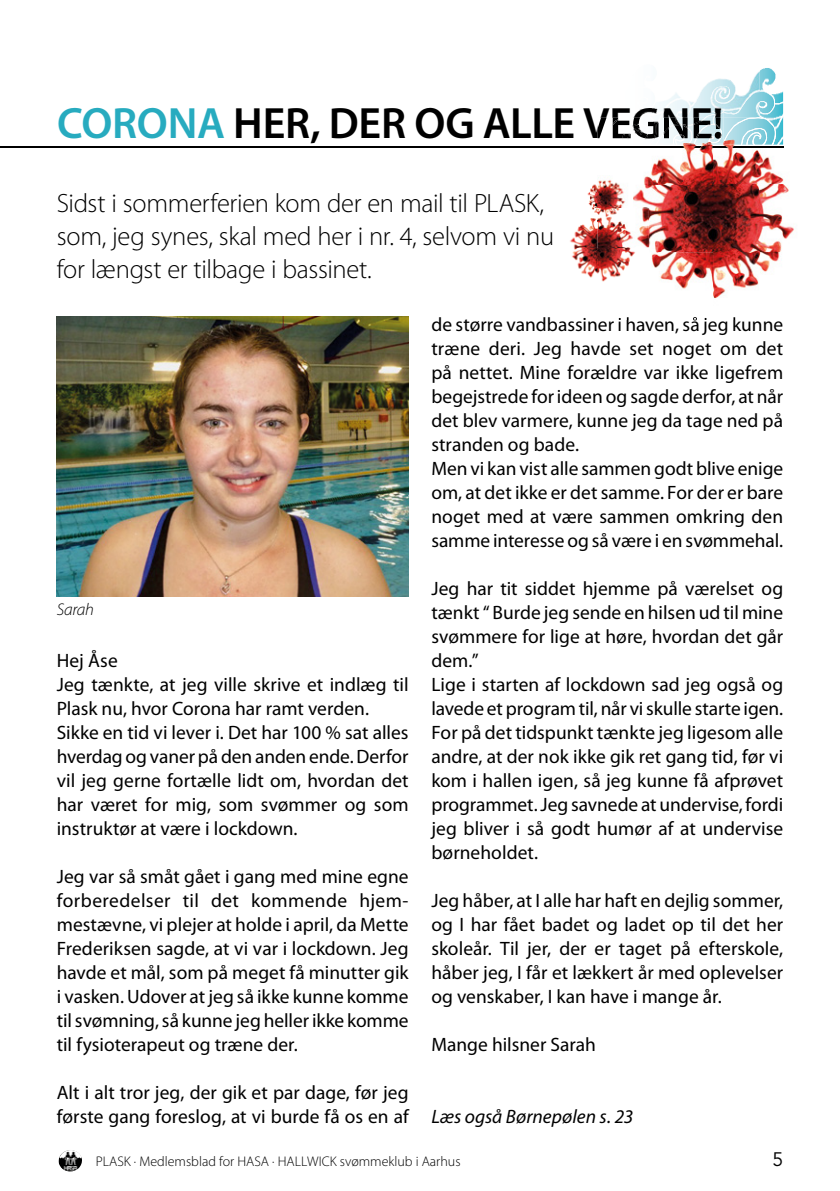
<style>
.page{position:relative;width:840px;height:1191px;background:#fff}
.page>*{position:absolute;margin:0;border:0;box-sizing:border-box;transform-origin:0 0}
.t1{font:600 44px "Myriad Pro";letter-spacing:-.005em;color:#000}
.t2{font:300 26.6px/33.2px "Myriad Pro";letter-spacing:-.015em;color:#000}
.t3{font:19.4px/24px "Myriad Pro";color:#000}
.t4{font:italic 19.4px "Myriad Pro";letter-spacing:.005em;color:#000}
.t5{font:19.4px "Avenir LT Std";color:#000}
.t6{font:italic 300 17px "Myriad Pro";letter-spacing:-.01em;color:#000}
.t7{font:300 14px "Myriad Pro";color:#000}
.s1{color:#27abbf}
</style>
<div class="page">
<img style="left:58px;top:1150px;width:14px;height:21px">
<hr style="left:0;top:147px;width:782px;height:1px;background:#000">
<img style="left:57px;top:317px;width:351px;height:280px">
<img style="left:597px;top:145px;width:115px;height:40px">
<img style="left:712px;top:118px;width:72px;height:67px">
<img style="left:633px;top:185px;width:161px;height:67px">
<img style="left:651px;top:252px;width:61px;height:37px">
<img style="left:712px;top:252px;width:68px;height:46px">
<img style="left:678px;top:118px;width:97px;height:27px">
<img style="left:597px;top:147px;width:185px;height:1px">
<img style="left:597px;top:118px;width:10px;height:21px">
<img style="left:612px;top:132px;width:10px;height:7px">
<img style="left:622px;top:130px;width:50px;height:14px">
<img style="left:612px;top:130px;width:7px;height:2px">
<img style="left:672px;top:130px;width:21px;height:14px">
<img style="left:693px;top:130px;width:15px;height:14px">
<img style="left:708px;top:130px;width:13px;height:14px">
<svg style="left:612px;top:96px;width:117px;height:34px"></svg>
<img style="left:618px;top:317px;width:118px;height:3px">
<img style="left:570px;top:208px;width:78px;height:74px">
<img style="left:579px;top:176px;width:53px;height:46px">
<img style="left:632px;top:93px;width:49px;height:23px">
<img style="left:759px;top:68px;width:23px;height:61px">
<img style="left:699px;top:75px;width:57px;height:28px">
<h1 class="t1" style="left:57px;top:99px;width:667px"><span class="s1">CORONA</span> HER, DER OG ALLE VEGNE!</h1>
<h2 class="t2" style="left:57px;top:187px;width:498px">Sidst i sommerferien kom der en mail til PLASK, som, jeg synes, skal med her i nr. 4, selvom vi nu for længst er tilbage i bassinet.</h2>
<p class="t6" style="left:57px;top:600px;width:39px">Sarah</p>
<p class="t3" style="left:57px;top:649px;width:353px">Hej Åse<br>Jeg tænkte, at jeg ville skrive et indlæg til Plask nu, hvor Corona har ramt verden.<br>Sikke en tid vi lever i. Det har 100 % sat alles hverdag og vaner på den anden ende. Derfor vil jeg gerne fortælle lidt om, hvordan det har været for mig, som svømmer og som instruktør at være i lockdown.</p>
<p class="t3" style="left:57px;top:865px;width:353px;text-align:justify">Jeg var så småt gået i gang med mine egne forberedelser til det kommende hjem&shy;mestævne, vi plejer at holde i april, da Mette Frederiksen sagde, at vi var i lockdown. Jeg havde et mål, som på meget få minutter gik i vasken. Udover at jeg så ikke kunne komme til svømning, så kunne jeg heller ikke komme til fysioterapeut og træne der.</p>
<p class="t3" style="left:57px;top:1081px;width:353px">Alt i alt tror jeg, der gik et par dage, før jeg første gang foreslog, at vi burde få os en af</p>
<p class="t3" style="left:431px;top:313px;width:353px">de større vandbassiner i haven, så jeg kunne træne deri. Jeg havde set noget om det på nettet. Mine forældre var ikke ligefrem begejstrede for ideen og sagde derfor, at når det blev varmere, kunne jeg da tage ned på stranden og bade.<br>Men vi kan vist alle sammen godt blive enige om, at det ikke er det samme. For der er bare noget med at være sammen omkring den samme interesse og så være i en svømmehal.</p>
<p class="t3" style="left:431px;top:577px;width:353px">Jeg har tit siddet hjemme på værelset og tænkt “ Burde jeg sende en hilsen ud til mine svømmere for lige at høre, hvordan det går dem.”<br>Lige i starten af lockdown sad jeg også og lavede et program til, når vi skulle starte igen.<br>For på det tidspunkt tænkte jeg ligesom alle andre, at der nok ikke gik ret gang tid, før vi kom i hallen igen, så jeg kunne få afprøvet programmet. Jeg savnede at undervise, fordi jeg bliver i så godt humør af at undervise børneholdet.</p>
<p class="t3" style="left:431px;top:889px;width:353px;text-align:justify">Jeg håber, at I alle har haft en dejlig sommer, og I har fået badet og ladet op til det her skoleår. Til jer, der er taget på efterskole, håber jeg, I får et lækkert år med oplevelser og venskaber, I kan have i mange år.</p>
<p class="t3" style="left:431px;top:1033px;width:166px">Mange hilsner Sarah</p>
<p class="t4" style="left:431px;top:1106px;width:203px">Læs også Børnepølen s. 23</p>
<p class="t7" style="left:96px;top:1153px;width:366px">PLASK · Medlemsblad for HASA · HALLWICK svømmeklub i Aarhus</p>
<p class="t5" style="left:772px;top:1147px;width:12px">5</p>
</div>
